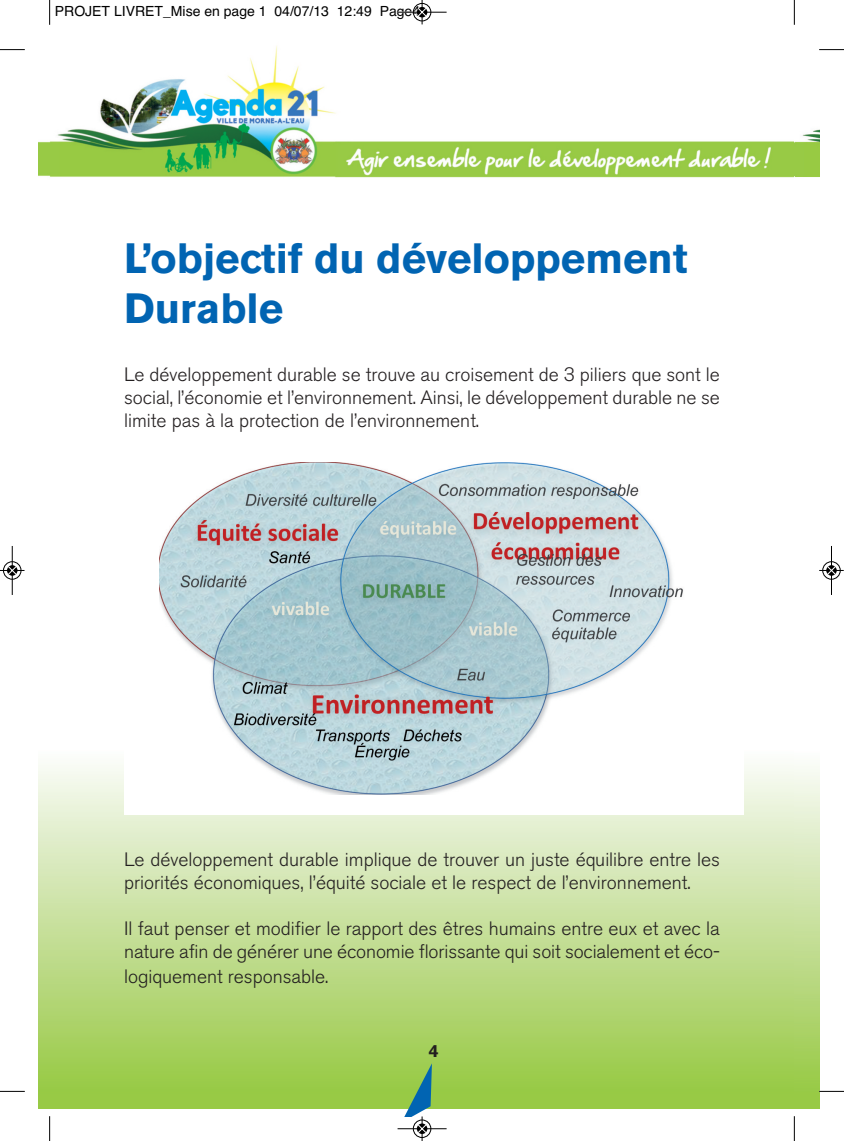
<style>
.page{position:relative;width:844px;height:1141px;background:#fff}
.page>*{position:absolute;margin:0;border:0;box-sizing:border-box;transform-origin:0 0}
.t1{font:700 42px/50.4px "Akzidenz Grotesk BE";color:#0164b2}
.t2{font:300 19.25px/23.1px "Akzidenz Grotesk BE";color:#231f20}
.t3{font:700 17.5px "Akzidenz Grotesk BE";color:#231f20}
.t4{font:14px "Helvetica";color:#000}
</style>
<div class="page">
<img style="left:794px;top:129px;width:25px;height:980px">
<img style="left:39px;top:46px;width:753px;height:1062px">
<div style="left:124px;top:443px;width:619px;height:372px;background:#fff"></div>
<img style="left:159px;top:462px;width:524px;height:333px">
<svg style="left:49px;top:0;width:1px;height:25px"></svg>
<svg style="left:0;top:49px;width:25px;height:1px"></svg>
<svg style="left:793px;top:0;width:1px;height:25px"></svg>
<svg style="left:819px;top:49px;width:24px;height:1px"></svg>
<svg style="left:49px;top:1116px;width:1px;height:25px"></svg>
<svg style="left:0;top:1091px;width:25px;height:1px"></svg>
<svg style="left:793px;top:1116px;width:1px;height:25px"></svg>
<svg style="left:819px;top:1091px;width:24px;height:1px"></svg>
<div style="left:412px;top:3px;width:19px;height:19px;border:1px solid #fff;border-radius:50%"></div>
<hr style="left:397px;top:12px;width:49px;height:1px;background:#000">
<div style="left:413px;top:3px;width:18px;height:18px;border:1px solid #000;border-radius:50%"></div>
<svg style="left:417px;top:0;width:9px;height:24px"></svg>
<hr style="left:397px;top:1128px;width:49px;height:1px;background:#000">
<svg style="left:401px;top:1063px;width:31px;height:78px"></svg>
<div style="left:3px;top:561px;width:19px;height:19px;border:1px solid #fff;border-radius:50%"></div>
<hr style="left:12px;top:546px;width:1px;height:49px;background:#000">
<div style="left:3px;top:561px;width:18px;height:18px;border:1px solid #000;border-radius:50%"></div>
<svg style="left:0;top:566px;width:24px;height:9px"></svg>
<div style="left:821px;top:561px;width:19px;height:19px;border:1px solid #fff;border-radius:50%"></div>
<hr style="left:831px;top:546px;width:1px;height:49px;background:#000">
<div style="left:822px;top:561px;width:18px;height:18px;border:1px solid #000;border-radius:50%"></div>
<svg style="left:819px;top:566px;width:24px;height:9px"></svg>
<p class="t4" style="left:55px;top:3px;width:366px">PROJET LIVRET_Mise en page 1 04/07/13 12:49 Page4</p>
<h1 class="t1" style="left:124px;top:236px;width:565px">L’objectif du développement<br>Durable</h1>
<p class="t2" style="left:124px;top:364px;width:597px;text-align:justify">Le développement durable se trouve au croisement de 3 piliers que sont le social, l’économie et l’environnement. Ainsi, le développement durable ne se limite pas à la protection de l’environnement.</p>
<p class="t2" style="left:124px;top:849px;width:597px">Le développement durable implique de trouver un juste équilibre entre les priorités économiques, l’équité sociale et le respect de l’environnement.</p>
<p class="t2" style="left:124px;top:918px;width:597px">Il faut penser et modifier le rapport des êtres humains entre eux et avec la nature afin de générer une économie florissante qui soit socialement et éco-</p>
<p class="t2" style="left:124px;top:967px;width:206px">logiquement responsable.</p>
<p class="t3" style="left:428px;top:1044px;width:11px">4</p>
</div>
